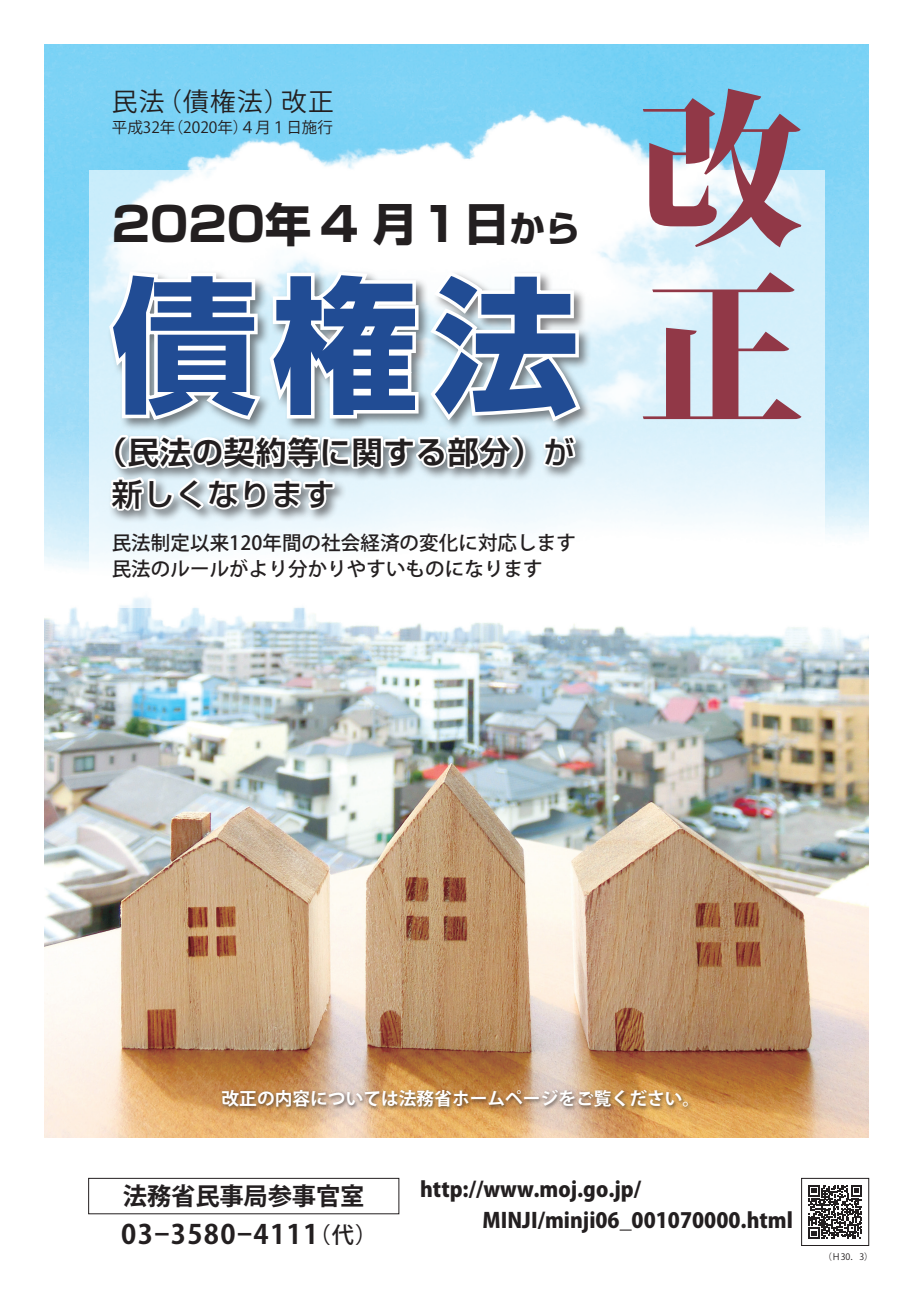
<style>
.page{position:relative;width:913px;height:1290px;background:#fff}
.page>*{position:absolute;margin:0;border:0;box-sizing:border-box;transform-origin:0 0}
.t1{font:700 146.19px "Shin Go Pro";color:#214c94}
.t2{font:700 46.94px "Shin Go Pro";color:#231f20}
.t3{font:700 31px "Shin Go Pro De";letter-spacing:.03em;color:#231f20}
.t4{font:500 31px "Shin Go Pro";letter-spacing:.03em;color:#231f20}
.t5{font:700 26.56px "Koz Go Pro";letter-spacing:.05em;color:#231f20}
.t6{font:25.69px "Koz Go Pro";letter-spacing:.05em;color:#231f20}
.t7{font:700 24.38px "Koz Go Pro";letter-spacing:-.01em;color:#231f20}
.t8{font:800 20.81px/31px "Koz Go Pro";color:#231f20}
.t9{font:500 19.5px/26.1px "Koz Go Pro";letter-spacing:.005em;color:#231f20}
.t10{font:700 17.69px "Koz Go Pro";color:#fff}
.t11{font:15.5px "Koz Go Pro";color:#231f20}
.t12{font:8.88px "Koz Go Pro";color:#231f20}
.s1{font-size:46.06px}
.s2{font-size:45.19px}
.s3{font-size:35.44px}
.s4{font-family:"Shin Go Pro";font-weight:500}
.s5{font-weight:500;font-size:22.12px}
</style>
<div class="page">
<img style="left:44px;top:44px;width:824px;height:1093px">
<svg style="left:89px;top:171px;width:735px;height:437px"></svg>
<div style="left:220px;top:1087px;width:472px;height:25px;background:#231f20;opacity:.75"></div>
<div style="left:88px;top:1178px;width:311px;height:36px;border:1px solid #231f20"></div>
<svg style="left:642px;top:89px;width:159px;height:158px;background:#a39eb1"></svg>
<svg style="left:642px;top:272px;width:159px;height:147px;background:#c3b8c3"></svg>
<div style="left:107px;top:269px;width:485px;height:254px;background:#231f20;opacity:.55"></div>
<svg style="left:105px;top:268px;width:480px;height:247px"></svg>
<svg style="left:808px;top:1185px;width:54px;height:54px"></svg>
<div style="left:801px;top:1178px;width:67px;height:67px;border:1px solid #231f20"></div>
<p class="t6" style="left:112px;top:85px;width:223px">民法（債権法）改正</p>
<p class="t11" style="left:112px;top:117px;width:222px">平成32年（2020年）４月１日施行</p>
<h2 class="t2" style="left:112px;top:187px;width:470px">2020<span class="s1">年</span>４<span class="s2">月</span>１<span class="s2">日</span><span class="s3">から</span></h2>
<h1 class="t1" style="left:112px;top:230px;width:469px">債権法</h1>
<h3 class="t3" style="left:96px;top:426px;width:480px">（民法の契約等に関する部分）<span class="s4">が</span></h3>
<h3 class="t4" style="left:112px;top:468px;width:224px">新しくなります</h3>
<p class="t9" style="left:112px;top:530px;width:465px">民法制定以来120年間の社会経済の変化に対応します民法のルールがより分かりやすいものになります</p>
<p class="t10" style="left:221px;top:1087px;width:480px">改正の内容については法務省ホームページをご覧ください。</p>
<p class="t7" style="left:123px;top:1180px;width:243px">法務省民事局参事官室</p>
<p class="t5" style="left:121px;top:1217px;width:257px">03‒3580‒4111<span class="s5">（代）</span></p>
<p class="t8" style="left:420px;top:1175px;width:374px">http://www.moj.go.jp/<br>　　　MINJI/minji06_001070000.html</p>
<p class="t12" style="left:822px;top:1251px;width:52px">（Ｈ30．3）</p>
</div>
